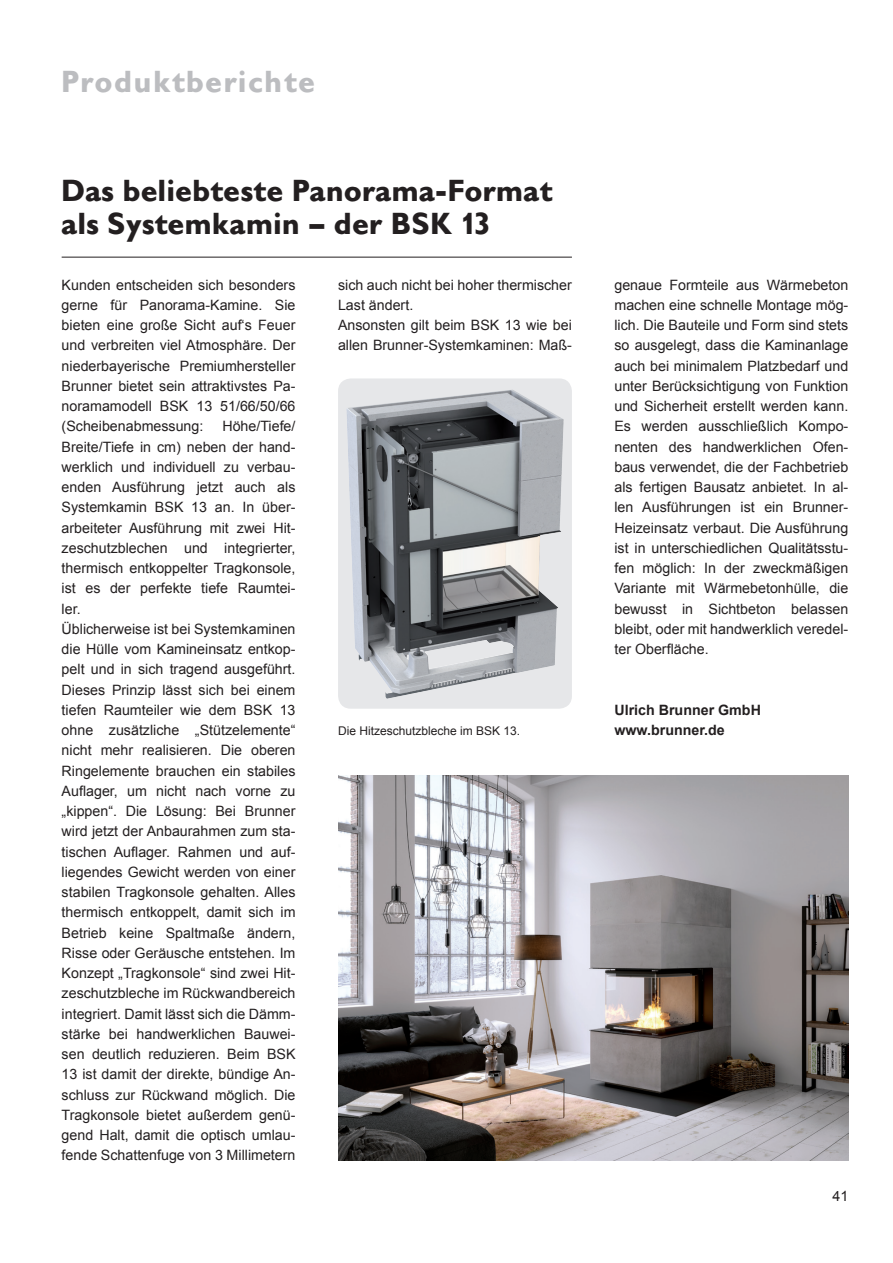
<style>
.page{position:relative;width:893px;height:1263px;background:#fff}
.page>*{position:absolute;margin:0;border:0;box-sizing:border-box;transform-origin:0 0}
.t1{font:700 30px/33px "Gill Sans BQ";color:#231f20}
.t2{font:700 30px "Gill Sans BQ";letter-spacing:.045em;color:#bcbdc0}
.t3{font:14.25px/20.2px "Arial";color:#231f20;text-align:justify}
.t4{font:700 14.25px "Arial";color:#231f20}
.t5{font:12px "Arial";color:#231f20}
</style>
<div class="page">
<hr style="left:62px;top:257px;width:510px;height:1px;background:#231f20">
<img style="left:338px;top:775px;width:510px;height:386px">
<svg style="left:338px;top:378px;width:234px;height:331px;background:#adaeb1"></svg>
<img style="left:346px;top:390px;width:166px;height:153px">
<h1 class="t2" style="left:62px;top:64px;width:255px">Produktberichte</h1>
<h1 class="t1" style="left:62px;top:174px;width:492px">Das beliebteste Panorama-Format als Systemkamin – der BSK 13</h1>
<p class="t3" style="left:338px;top:275px;width:235px;text-align:left">sich auch nicht bei hoher thermischer<br>Last ändert.<br>Ansonsten gilt beim BSK 13 wie bei allen Brunner-Systemkaminen: Maß-</p>
<p class="t3" style="left:614px;top:275px;width:235px">genaue Formteile aus Wärmebeton machen eine schnelle Montage mög&shy;lich. Die Bauteile und Form sind stets so ausgelegt, dass die Kaminanlage auch bei minimalem Platzbedarf und unter Berücksichtigung von Funktion und Sicherheit erstellt werden kann.<br>Es werden ausschließlich Kompo&shy;nenten des handwerklichen Ofen&shy;baus verwendet, die der Fachbetrieb als fertigen Bausatz anbietet. In al&shy;len Ausführungen ist ein Brunner-Heizeinsatz verbaut. Die Ausführung ist in unterschiedlichen Qualitätsstu&shy;fen möglich: In der zweckmäßigen Variante mit Wärmebetonhülle, die bewusst in Sichtbeton belassen bleibt, oder mit handwerklich veredel&shy;ter Oberfläche.</p>
<p class="t3" style="left:62px;top:275px;width:235px">Kunden entscheiden sich besonders gerne für Panorama-Kamine. Sie bieten eine große Sicht auf‘s Feuer und verbreiten viel Atmosphäre. Der niederbayerische Premiumhersteller Brunner bietet sein attraktivstes Pa&shy;noramamodell BSK 13 51/66/50/66 (Scheibenabmessung:</p>
<p class="t3" style="left:62px;top:416px;width:235px;text-align:left;text-indent:161px">Höhe/Tiefe/ Breite/Tiefe in cm) neben der hand&shy;werklich und individuell zu verbau&shy;enden Ausführung jetzt auch als Systemkamin BSK 13 an. In über&shy;arbeiteter Ausführung mit zwei Hit&shy;zeschutzblechen und integrierter, thermisch entkoppelter Tragkonsole, ist es der perfekte tiefe Raumtei&shy;ler.<br>Üblicherweise ist bei Systemkaminen die Hülle vom Kamineinsatz entkop&shy;pelt und in sich tragend ausgeführt.<br>Dieses Prinzip lässt sich bei einem tiefen Raumteiler wie dem BSK 13 ohne zusätzliche „Stützelemente“ nicht mehr realisieren. Die oberen Ringelemente brauchen ein stabiles Auflager, um nicht nach vorne zu „kippen“. Die Lösung: Bei Brunner wird jetzt der Anbaurahmen zum sta&shy;tischen Auflager. Rahmen und auf&shy;liegendes Gewicht werden von einer stabilen Tragkonsole gehalten. Alles thermisch entkoppelt, damit sich im Betrieb keine Spaltmaße ändern, Risse oder Geräusche entstehen. Im Konzept „Tragkonsole“ sind zwei Hit&shy;zeschutzbleche im Rückwandbereich integriert. Damit lässt sich die Dämm&shy;stärke bei handwerklichen Bauwei&shy;sen deutlich reduzieren. Beim BSK 13 ist damit der direkte, bündige An&shy;schluss zur Rückwand möglich. Die Tragkonsole bietet außerdem genü&shy;gend Halt, damit die optisch umlau&shy;fende Schattenfuge von 3 Millimetern</p>
<p class="t4" style="left:614px;top:700px;width:148px">Ulrich Brunner GmbH</p>
<p class="t5" style="left:338px;top:723px;width:184px">Die Hitzeschutzbleche im BSK 13.</p>
<p class="t4" style="left:614px;top:721px;width:112px">www.brunner.de</p>
<p class="t3" style="left:832px;top:1186px;width:17px">41</p>
</div>
